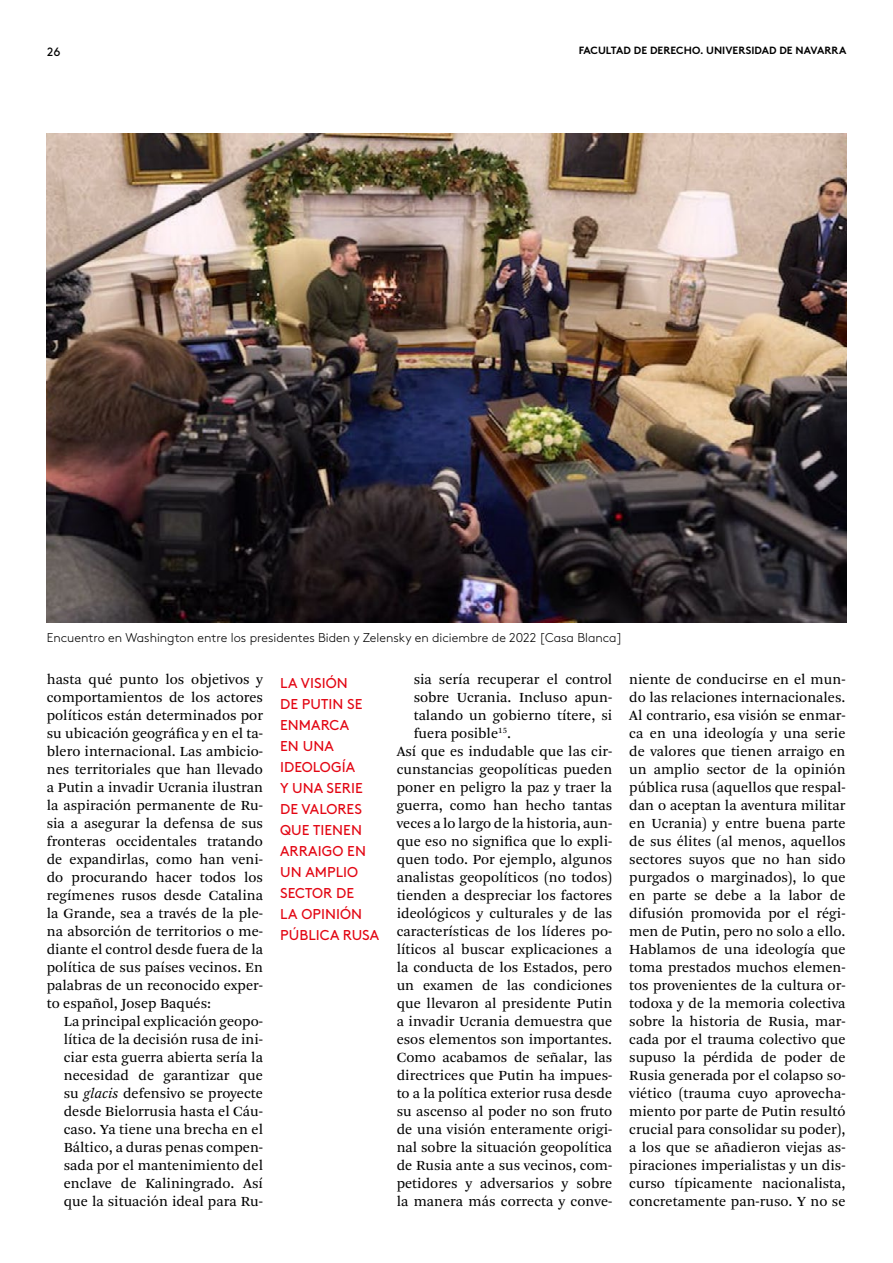
<style>
.page{position:relative;width:893px;height:1263px;background:#fff}
.page>*{position:absolute;margin:0;border:0;box-sizing:border-box;transform-origin:0 0}
.t1{font:14.7px/18px "Arnhem Pro Blond";color:#000;text-align:justify}
.t2{font:14.25px/21px "Brown";letter-spacing:.005em;color:#e30613}
.t3{font:300 12.75px "Brown";color:#000}
.t4{font:12px "Brown";color:#000}
.t5{font:700 10.5px "Brown";letter-spacing:.005em;color:#000}
.s1{font-style:italic}
</style>
<div class="page">
<img style="left:47px;top:134px;width:799px;height:488px">
<p class="t4" style="left:47px;top:42px;width:15px">26</p>
<p class="t5" style="left:579px;top:42px;width:269px">FACULTAD DE DERECHO. UNIVERSIDAD DE NAVARRA</p>
<p class="t3" style="left:47px;top:628px;width:577px">Encuentro en Washington entre los presidentes Biden y Zelensky en diciembre de 2022 [Casa Blanca]</p>
<p class="t1" style="left:47px;top:670px;width:218px">hasta qué punto los objetivos y comportamientos de los actores políticos están determinados por su ubicación geográfica y en el ta&shy;blero internacional. Las ambicio&shy;nes territoriales que han llevado a Putin a invadir Ucrania ilustran la aspiración permanente de Ru&shy;sia a asegurar la defensa de sus fronteras occidentales tratando de expandirlas, como han veni&shy;do procurando hacer todos los regímenes rusos desde Catalina la Grande, sea a través de la ple&shy;na absorción de territorios o me&shy;diante el control desde fuera de la política de sus países vecinos. En palabras de un reconocido exper&shy;to español, Josep Baqués:</p>
<p class="t1" style="left:64px;top:1013px;width:201px">La principal explicación geopo&shy;lítica de la decisión rusa de ini&shy;ciar esta guerra abierta sería la necesidad de garantizar que su <span class="s1">glacis</span> defensivo se proyecte desde Bielorrusia hasta el Cáu&shy;caso. Ya tiene una brecha en el Báltico, a duras penas compen&shy;sada por el mantenimiento del enclave de Kaliningrado. Así que la situación ideal para Ru-</p>
<p class="t2" style="left:280px;top:671px;width:101px">LA VISIÓN<br>DE PUTIN SE<br>ENMARCA<br>EN UNA<br>IDEOLOGÍA<br>Y UNA SERIE<br>DE VALORES<br>QUE TIENEN<br>ARRAIGO EN<br>UN AMPLIO<br>SECTOR DE<br>LA OPINIÓN<br>PÚBLICA RUSA</p>
<p class="t1" style="left:414px;top:671px;width:200px">sia sería recuperar el control</p>
<p class="t1" style="left:414px;top:689px;width:200px">sobre Ucrania. Incluso apun-</p>
<p class="t1" style="left:414px;top:707px;width:200px">talando un gobierno títere, si</p>
<p class="t1" style="left:414px;top:725px;width:99px">fuera posible<sup>15</sup>.</p>
<p class="t1" style="left:397px;top:742px;width:217px">Así que es indudable que las cir-</p>
<p class="t1" style="left:397px;top:760px;width:217px">cunstancias geopolíticas pueden</p>
<p class="t1" style="left:397px;top:778px;width:217px">poner en peligro la paz y traer la</p>
<p class="t1" style="left:397px;top:796px;width:217px">guerra, como han hecho tantas</p>
<p class="t1" style="left:397px;top:814px;width:217px">veces a lo largo de la historia, aun-</p>
<p class="t1" style="left:397px;top:832px;width:217px">que eso no significa que lo expli-</p>
<p class="t1" style="left:397px;top:850px;width:217px">quen todo. Por ejemplo, algunos</p>
<p class="t1" style="left:397px;top:868px;width:217px">analistas geopolíticos (no todos)</p>
<p class="t1" style="left:397px;top:887px;width:217px">tienden a despreciar los factores</p>
<p class="t1" style="left:397px;top:905px;width:217px">ideológicos y culturales y de las</p>
<p class="t1" style="left:397px;top:923px;width:217px">características de los líderes po-</p>
<p class="t1" style="left:397px;top:941px;width:217px">líticos al buscar explicaciones a</p>
<p class="t1" style="left:397px;top:959px;width:217px">la conducta de los Estados, pero</p>
<p class="t1" style="left:397px;top:977px;width:217px">un examen de las condiciones</p>
<p class="t1" style="left:397px;top:995px;width:217px">que llevaron al presidente Putin</p>
<p class="t1" style="left:397px;top:1013px;width:217px">a invadir Ucrania demuestra que</p>
<p class="t1" style="left:397px;top:1031px;width:217px">esos elementos son importantes.</p>
<p class="t1" style="left:397px;top:1049px;width:217px">Como acabamos de señalar, las</p>
<p class="t1" style="left:397px;top:1067px;width:217px">directrices que Putin ha impues-</p>
<p class="t1" style="left:397px;top:1085px;width:217px">to a la política exterior rusa desde</p>
<p class="t1" style="left:397px;top:1103px;width:217px">su ascenso al poder no son fruto</p>
<p class="t1" style="left:397px;top:1121px;width:217px">de una visión enteramente origi-</p>
<p class="t1" style="left:397px;top:1139px;width:217px">nal sobre la situación geopolítica</p>
<p class="t1" style="left:397px;top:1157px;width:217px">de Rusia ante a sus vecinos, com-</p>
<p class="t1" style="left:397px;top:1175px;width:217px">petidores y adversarios y sobre</p>
<p class="t1" style="left:397px;top:1193px;width:217px">la manera más correcta y conve-</p>
<p class="t1" style="left:629px;top:671px;width:218px">niente de conducirse en el mun&shy;do las relaciones internacionales.<br>Al contrario, esa visión se enmar&shy;ca en una ideología y una serie de valores que tienen arraigo en un amplio sector de la opinión pública rusa (aquellos que respal&shy;dan o aceptan la aventura militar en Ucrania) y entre buena parte de sus élites (al menos, aquellos sectores suyos que no han sido purgados o marginados), lo que en parte se debe a la labor de difusión promovida por el régi&shy;men de Putin, pero no solo a ello.<br>Hablamos de una ideología que toma prestados muchos elemen&shy;tos provenientes de la cultura or&shy;todoxa y de la memoria colectiva sobre la historia de Rusia, mar&shy;cada por el trauma colectivo que supuso la pérdida de poder de Rusia generada por el colapso so&shy;viético (trauma cuyo aprovecha&shy;miento por parte de Putin resultó crucial para consolidar su poder), a los que se añadieron viejas as&shy;piraciones imperialistas y un dis&shy;curso típicamente nacionalista, concretamente pan-ruso. Y no se</p>
</div>
